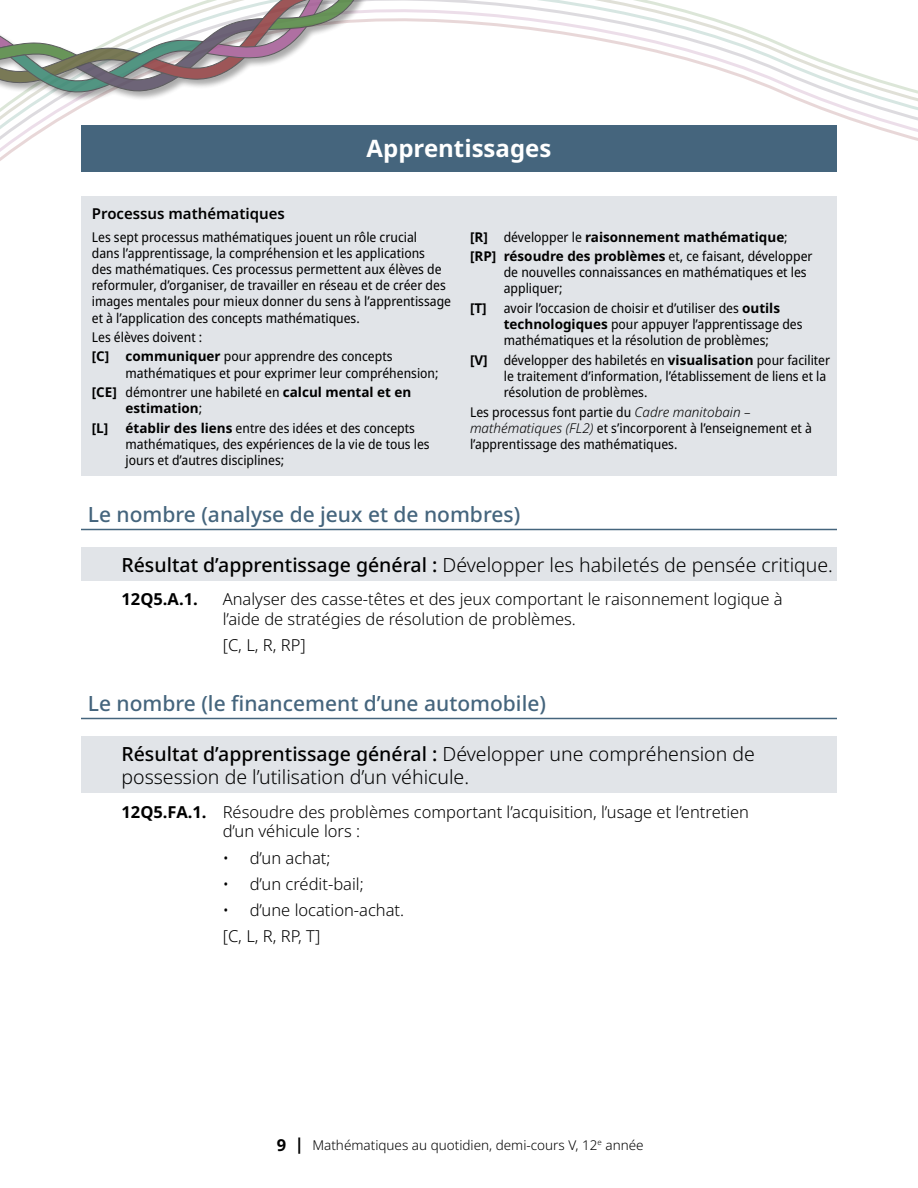
<style>
.page{position:relative;width:918px;height:1188px;background:#fff}
.page>*{position:absolute;margin:0;border:0;box-sizing:border-box;transform-origin:0 0}
.H2_White{font:700 24px "Noto Sans";color:#fff}
.Header_Outcomes{font:500 21px "Noto Sans";color:#45657d}
.GLO{font:300 19.5px/23.4px "Noto Sans";color:#000}
.Learning_Outcome{font:300 16.5px/19.8px "Noto Sans";color:#000}
.Learning_Outcome_End{font:300 16.5px "Noto Sans";color:#000}
.Learning_Outcome-2{font:700 16.5px "Noto Sans";color:#000}
.Legend_Title{font:600 15px "Noto Sans";color:#000}
.Legend_Bullet{font:semi-condensed 13.5px/16.2px "Noto Sans";color:#000}
.Legend_Text{font:semi-condensed 13.5px/16.2px "Noto Sans";color:#000}
.Legend_Bullet-2{font:700 13.5px/16.2px "Noto Sans";color:#000}
.t1{font:300 13.5px "Noto Sans";color:#000}
.s1{font-weight:700;font-stretch:normal}
.s2{font-weight:400;font-stretch:semi-condensed}
.s3{font-weight:300;font-style:italic;font-stretch:normal}
.s4{font-weight:500}
.s5{font-weight:700}
.s6{font-weight:700;font-size:16.5px}
</style>
<div class="page">
<svg style="left:0;top:0;width:918px;height:172px"></svg>
<div style="left:0;top:0;width:515px;height:102px;background:#000;opacity:.4"></div>
<svg style="left:0;top:0;width:407px;height:96px"></svg>
<div style="left:81px;top:125px;width:756px;height:46px;background:#45657d"></div>
<hr style="left:81px;top:529px;width:756px;height:1px;background:#45657d">
<div style="left:81px;top:548px;width:756px;height:33px;background:#e1e4e8"></div>
<hr style="left:81px;top:718px;width:756px;height:1px;background:#45657d">
<div style="left:81px;top:737px;width:756px;height:56px;background:#e1e4e8"></div>
<div style="left:81px;top:196px;width:756px;height:279px;background:#e1e4e8"></div>
<h2 class="H2_White" style="left:367px;top:132px;width:186px">Apprentissages</h2>
<p class="Legend_Title" style="left:92px;top:203px;width:195px">Processus mathématiques</p>
<p class="Legend_Text" style="left:92px;top:229px;width:361px">Les sept processus mathématiques jouent un rôle crucial<br>dans l’apprentissage, la compréhension et les applications<br>des mathématiques. Ces processus permettent aux élèves de reformuler, d’organiser, de travailler en réseau et de créer des images mentales pour mieux donner du sens à l’apprentissage et à l’application des concepts mathématiques.</p>
<p class="Legend_Text" style="left:92px;top:329px;width:112px">Les élèves doivent :</p>
<p class="Legend_Bullet" style="left:126px;top:349px;width:315px;text-indent:-34px"><span class="s1">[C] communiquer</span> pour apprendre des concepts mathématiques et pour exprimer leur compréhension;</p>
<p class="Legend_Bullet-2" style="left:126px;top:384px;width:287px;text-indent:-34px">[CE] <span class="s2">démontrer une habileté en</span> calcul mental et en estimation<span class="s2">;</span></p>
<p class="Legend_Bullet-2" style="left:92px;top:420px;width:18px">[L]</p>
<p class="Legend_Bullet" style="left:126px;top:420px;width:306px"><span class="s1">établir des liens</span> entre des idées et des concepts mathématiques, des expériences de la vie de tous les jours et d’autres disciplines;</p>
<p class="Legend_Bullet-2" style="left:470px;top:229px;width:319px">[R] <span class="s2">développer le</span> raisonnement mathématique<span class="s2">;</span></p>
<p class="Legend_Bullet" style="left:504px;top:248px;width:310px;text-indent:-34px"><span class="s1">[RP] résoudre des problèmes</span> et, ce faisant, développer de nouvelles connaissances en mathématiques et les appliquer;</p>
<p class="Legend_Bullet-2" style="left:470px;top:300px;width:18px">[T]</p>
<p class="Legend_Bullet" style="left:504px;top:300px;width:300px">avoir l’occasion de choisir et d’utiliser des <span class="s1">outils technologiques</span> pour appuyer l’apprentissage des mathématiques et la résolution de problèmes;</p>
<p class="Legend_Bullet" style="left:504px;top:352px;width:328px;text-indent:-34px"><span class="s1">[V]</span> développer des habiletés en <span class="s1">visualisation</span> pour faciliter le traitement d’information, l’établissement de liens et la résolution de problèmes.</p>
<p class="Legend_Text" style="left:470px;top:404px;width:343px">Les processus font partie du <span class="s3">Cadre manitobain – mathématiques (FL2)</span> et s’incorporent à l’enseignement et à l’apprentissage des mathématiques.</p>
<h3 class="Header_Outcomes" style="left:88px;top:500px;width:434px">Le nombre (analyse de jeux et de nombres)</h3>
<h4 class="GLO" style="left:122px;top:554px;width:713px"><span class="s4">Résultat d’apprentissage général :</span> Développer les habiletés de pensée critique.</h4>
<p class="Learning_Outcome-2" style="left:122px;top:588px;width:78px">12Q5.A.1.</p>
<p class="Learning_Outcome" style="left:223px;top:590px;width:562px">Analyser des casse-têtes et des jeux comportant le raisonnement logique à l’aide de stratégies de résolution de problèmes.</p>
<p class="Learning_Outcome_End" style="left:223px;top:634px;width:84px">[C, L, R, RP]</p>
<h3 class="Header_Outcomes" style="left:88px;top:689px;width:460px">Le nombre (le financement d’une automobile)</h3>
<h4 class="GLO" style="left:122px;top:743px;width:635px"><span class="s4">Résultat d’apprentissage général :</span> Développer une compréhension de possession de l’utilisation d’un véhicule.</h4>
<p class="Learning_Outcome" style="left:223px;top:802px;width:528px;text-indent:-101px"><span class="s5">12Q5.FA.1.</span> Résoudre des problèmes comportant l’acquisition, l’usage et l’entretien d’un véhicule lors :</p>
<p class="Learning_Outcome" style="left:223px;top:848px;width:109px">• d’un achat;</p>
<p class="Learning_Outcome" style="left:223px;top:874px;width:143px">• d’un crédit-bail;</p>
<p class="Learning_Outcome" style="left:223px;top:901px;width:183px">• d’une location-achat.</p>
<p class="Learning_Outcome_End" style="left:223px;top:925px;width:99px">[C, L, R, RP, T]</p>
<p class="t1" style="left:277px;top:1135px;width:369px"><span class="s6">9 |</span> Mathématiques au quotidien, demi-cours V, 12<sup>e</sup> année</p>
</div>
